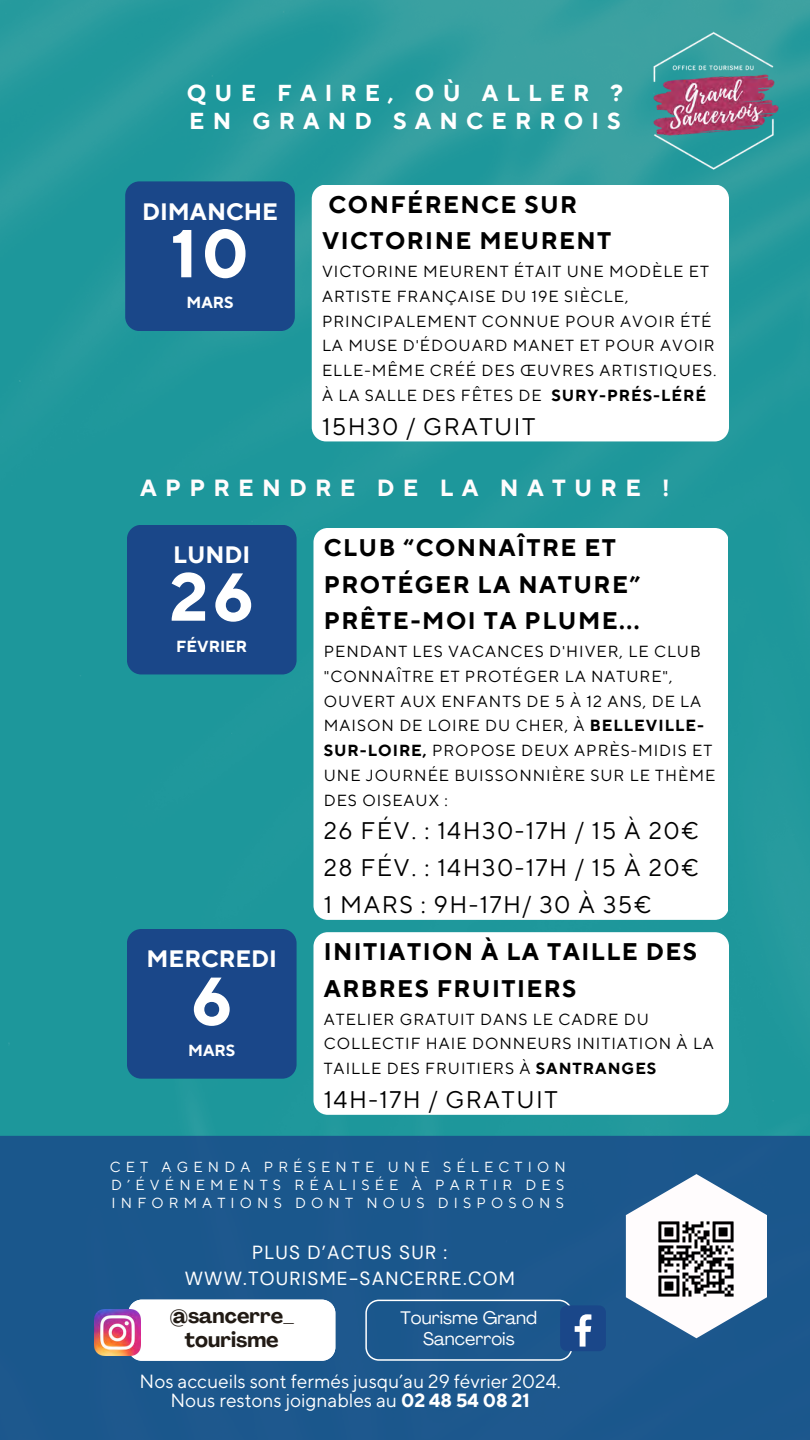
<style>
.page{position:relative;width:810px;height:1440px;background:#fff}
.page>*{position:absolute;margin:0;border:0;box-sizing:border-box;transform-origin:0 0}
.t1{font:700 67.6px "TT Norms Pro";color:#fff}
.t2{font:700 24px/36.8px "TT Norms Pro";letter-spacing:.06em;color:#000}
.t3{font:24px "TT Norms Pro";letter-spacing:.06em;color:#000}
.t4{font:700 23.7px "TT Norms Pro";color:#fff}
.t5{font:700 23.3px "TT Norms Pro";letter-spacing:.355em;color:#fffcfd}
.t6{font:700 23px/28.5px "TT Norms Pro";letter-spacing:.355em;color:#fff}
.t7{font:700 21px/24.8px "Agrandir";color:#211a14;text-align:center}
.t8{font:19px/18.8px "TT Norms Pro";color:#fff;text-align:center}
.t9{font:19px/26.2px "DM Sans";letter-spacing:.06em;color:#fff;text-align:center}
.t10{font:18px/21px "Agrandir";color:#fff;text-align:center}
.t11{font:16px/24.8px "TT Norms Pro";letter-spacing:.06em;color:#000}
.t12{font:700 16px "TT Norms Pro";color:#fff}
.t13{font:14.5px/17.9px "TT Norms Pro";letter-spacing:.355em;color:#fff;text-align:justify}
.s1{font-weight:700}
</style>
<div class="page">
<img style="left:0;top:0;width:810px;height:1136px">
<div style="left:0;top:1136px;width:810px;height:304px;background:#1b578c"></div>
<svg style="left:128px;top:1300px;width:207px;height:61px"></svg>
<img style="left:95px;top:1310px;width:45px;height:46px">
<div style="left:560px;top:1305px;width:46px;height:46px;background:#1a4789;border-radius:7px"></div>
<svg style="left:365px;top:1300px;width:226px;height:61px;background:#2a6093"></svg>
<svg style="left:626px;top:1174px;width:141px;height:164px"></svg>
<img style="left:650px;top:1213px;width:93px;height:93px">
<img style="left:640px;top:27px;width:147px;height:148px">
<div style="left:127px;top:929px;width:169px;height:150px;background:#1a4789;border-radius:14px"></div>
<div style="left:313px;top:932px;width:416px;height:183px;background:#fff;border-radius:14px"></div>
<div style="left:127px;top:525px;width:169px;height:149px;background:#1a4789;border-radius:14px"></div>
<div style="left:313px;top:528px;width:415px;height:392px;background:#fff;border-radius:14px"></div>
<div style="left:125px;top:181px;width:170px;height:150px;background:#1a4789;border-radius:14px"></div>
<div style="left:312px;top:185px;width:417px;height:256px;background:#fff;border-radius:14px"></div>
<p class="t6" style="left:187px;top:79px;width:438px">QUE FAIRE, OÙ ALLER ?<br>EN GRAND SANCERROIS</p>
<p class="t4" style="left:142px;top:197px;width:137px">DIMANCHE</p>
<h2 class="t1" style="left:171px;top:213px;width:79px">10</h2>
<h3 class="t12" style="left:186px;top:293px;width:49px">MARS</h3>
<p class="t2" style="left:322px;top:187px;width:291px">CONFÉRENCE SUR<br>VICTORINE MEURENT</p>
<h5 class="t11" style="left:322px;top:260px;width:396px">VICTORINE MEURENT ÉTAIT UNE MODÈLE ET ARTISTE FRANÇAISE DU 19E SIÈCLE, PRINCIPALEMENT CONNUE POUR AVOIR ÉTÉ LA MUSE D'ÉDOUARD MANET ET POUR AVOIR ELLE-MÊME CRÉÉ DES ŒUVRES ARTISTIQUES.<br>À LA SALLE DES FÊTES DE <span class="s1">SURY-PRÉS-LÉRÉ</span></h5>
<p class="t3" style="left:322px;top:412px;width:215px">15H30 / GRATUIT</p>
<p class="t5" style="left:140px;top:474px;width:531px">APPRENDRE DE LA NATURE !</p>
<p class="t4" style="left:173px;top:541px;width:79px">LUNDI</p>
<p class="t1" style="left:170px;top:556px;width:86px">26</p>
<p class="t12" style="left:176px;top:637px;width:72px">FÉVRIER</p>
<h1 class="t4" style="left:147px;top:945px;width:132px">MERCREDI</h1>
<h1 class="t1" style="left:191px;top:961px;width:43px">6</h1>
<p class="t12" style="left:188px;top:1041px;width:49px">MARS</p>
<h1 class="t2" style="left:324px;top:530px;width:318px">CLUB “CONNAÎTRE ET<br>PROTÉGER LA NATURE”<br>PRÊTE-MOI TA PLUME...</h1>
<p class="t11" style="left:324px;top:640px;width:393px">PENDANT LES VACANCES D'HIVER, LE CLUB "CONNAÎTRE ET PROTÉGER LA NATURE", OUVERT AUX ENFANTS DE 5 À 12 ANS, DE LA MAISON DE LOIRE DU CHER, À <span class="s1">BELLEVILLE-SUR-LOIRE,</span> PROPOSE DEUX APRÈS-MIDIS ET UNE JOURNÉE BUISSONNIÈRE SUR LE THÈME DES OISEAUX :</p>
<h6 class="t3" style="left:324px;top:817px;width:377px">26 FÉV. : 14H30-17H / 15 À 20€</h6>
<p class="t3" style="left:324px;top:853px;width:377px">28 FÉV. : 14H30-17H / 15 À 20€</p>
<p class="t3" style="left:324px;top:890px;width:329px">1 MARS : 9H-17H/ 30 À 35€</p>
<h6 class="t2" style="left:324px;top:934px;width:375px">INITIATION À LA TAILLE DES<br>ARBRES FRUITIERS</h6>
<p class="t11" style="left:324px;top:1007px;width:392px">ATELIER GRATUIT DANS LE CADRE DU<br>COLLECTIF HAIE DONNEURS INITIATION À LA<br>TAILLE DES FRUITIERS À <span class="s1">SANTRANGES</span></p>
<p class="t3" style="left:324px;top:1085px;width:235px">14H-17H / GRATUIT</p>
<p class="t13" style="left:110px;top:1158px;width:457px">CET AGENDA PRÉSENTE UNE SÉLECTION D’ÉVÉNEMENTS RÉALISÉE À PARTIR DES INFORMATIONS DONT NOUS DISPOSONS</p>
<p class="t9" style="left:185px;top:1239px;width:332px">PLUS D’ACTUS SUR :<br>WWW.TOURISME-SANCERRE.COM</p>
<p class="t7" style="left:170px;top:1305px;width:126px">@sancerre_ tourisme</p>
<h1 class="t10" style="left:401px;top:1309px;width:138px">Tourisme Grand<br>Sancerrois</h1>
<p class="t8" style="left:140px;top:1373px;width:423px">Nos accueils sont fermés jusqu’au 29 février 2024.<br>Nous restons joignables au <span class="s1">02 48 54 08 21</span></p>
</div>
